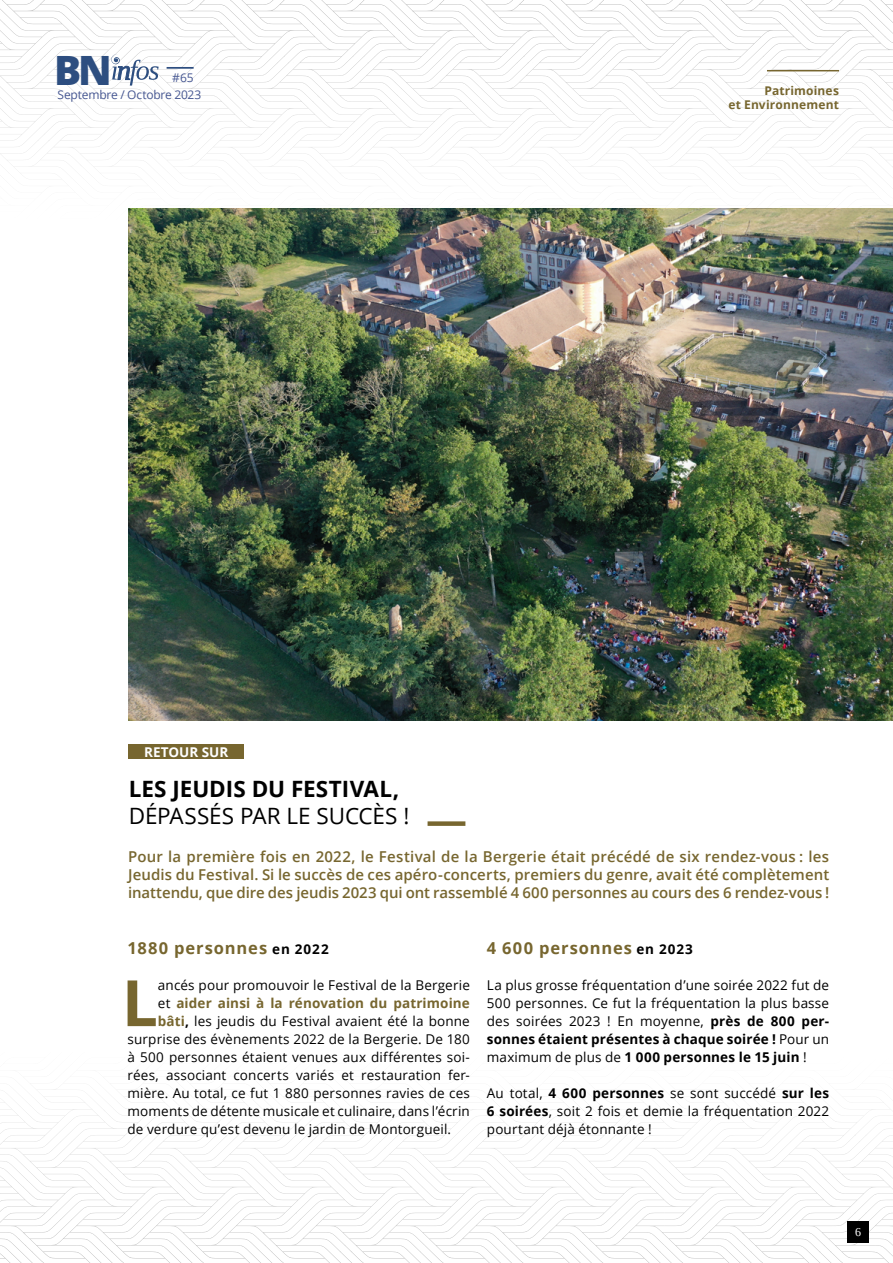
<style>
.page{position:relative;width:893px;height:1263px;background:#fff}
.page>*{position:absolute;margin:0;border:0;box-sizing:border-box;transform-origin:0 0}
.t1{font:700 63.9px "Open Sans";color:#77662f}
.t2{font:800 40.35px "Open Sans";color:#2d4e80}
.t3{font:700 22.5px "Open Sans";color:#000}
.t4{font:22.5px "Open Sans";letter-spacing:-.005em;color:#000}
.t5{font:700 16.5px "Open Sans";letter-spacing:.055em;color:#77662f}
.t6{font:600 15px/18px "Open Sans";letter-spacing:-.005em;color:#77662f;text-align:justify}
.t7{font:13.5px/18px "Open Sans";letter-spacing:.01em;color:#000;text-align:justify}
.t8{font:700 13.5px "Open Sans";letter-spacing:.01em;color:#77662f}
.t9{font:700 13.5px "Open Sans";color:#fff}
.t10{font:700 12px/14.4px "Open Sans";letter-spacing:.015em;color:#77662f;text-align:right}
.t11{font:12px "Open Sans";letter-spacing:-.015em;color:#465792}
.t12{font:12px "Tinos";color:#fff}
.s1{font-size:13.5px;color:#000}
.s2{font-weight:400;color:#000}
.s3{font-weight:700;color:#77662f}
.s4{font-weight:700}
</style>
<div class="page">
<svg style="left:0;top:0;width:893px;height:187px"></svg>
<hr style="left:167px;top:67px;width:27px;height:2px;background:#2d4e80">
<svg style="left:0;top:1089px;width:893px;height:174px"></svg>
<div style="left:848px;top:1221px;width:21px;height:21px;background:#000"></div>
<hr style="left:767px;top:70px;width:72px;height:1px;background:#77662f">
<div style="left:129px;top:744px;width:115px;height:14px;background:#77662f"></div>
<div style="left:428px;top:821px;width:37px;height:5px;background:#77662f"></div>
<img style="left:128px;top:208px;width:765px;height:512px">
<h2 class="t2" style="left:54px;top:40px;width:59px">BN</h2>
<p class="t11" style="left:58px;top:86px;width:145px">Septembre / Octobre 2023</p>
<p class="t11" style="left:172px;top:69px;width:23px">#65</p>
<p class="t10" style="left:728px;top:83px;width:112px">Patrimoines<br>et Environnement</p>
<p class="t9" style="left:144px;top:742px;width:86px">RETOUR SUR</p>
<h3 class="t3" style="left:129px;top:772px;width:272px">LES JEUDIS DU FESTIVAL,</h3>
<h3 class="t4" style="left:129px;top:800px;width:282px">DÉPASSÉS PAR LE SUCCÈS !</h3>
<p class="t6" style="left:128px;top:847px;width:703px">Pour la première fois en 2022, le Festival de la Bergerie était précédé de six rendez-vous : les Jeudis du Festival. Si le succès de ces apéro-concerts, premiers du genre, avait été complètement inattendu, que dire des jeudis 2023 qui ont rassemblé 4 600 personnes au cours des 6 rendez-vous !</p>
<p class="t5" style="left:128px;top:936px;width:203px">1880 personnes <span class="s1">en 2022</span></p>
<h1 class="t1" style="left:122px;top:958px;width:38px">L</h1>
<p class="t7" style="left:158px;top:976px;width:313px">ancés pour promouvoir le Festival de la Bergerie</p>
<p class="t8" style="left:158px;top:994px;width:313px"><span class="s2">et</span> aider ainsi à la rénovation du patrimoine</p>
<p class="t7" style="left:158px;top:1012px;width:313px"><span class="s3">bâti</span><span class="s4">,</span> les jeudis du Festival avaient été la bonne</p>
<p class="t7" style="left:128px;top:1030px;width:344px">surprise des évènements 2022 de la Bergerie. De 180</p>
<p class="t7" style="left:128px;top:1048px;width:344px">à 500 personnes étaient venues aux différentes soi-</p>
<p class="t7" style="left:128px;top:1066px;width:344px">rées, associant concerts variés et restauration fer-</p>
<p class="t7" style="left:128px;top:1084px;width:344px">mière. Au total, ce fut 1 880 personnes ravies de ces</p>
<p class="t7" style="left:128px;top:1102px;width:344px">moments de détente musicale et culinaire, dans l’écrin</p>
<p class="t7" style="left:128px;top:1120px;width:325px">de verdure qu’est devenu le jardin de Montorgueil.</p>
<p class="t5" style="left:487px;top:936px;width:208px">4 600 personnes <span class="s1">en 2023</span></p>
<p class="t7" style="left:487px;top:976px;width:344px">La plus grosse fréquentation d’une soirée 2022 fut de 500 personnes. Ce fut la fréquentation la plus basse des soirées 2023 ! En moyenne, <span class="s4">près de 800 per&shy;sonnes étaient présentes à chaque soirée !</span> Pour un maximum de plus de <span class="s4">1 000 personnes le 15 juin</span> !</p>
<p class="t7" style="left:487px;top:1084px;width:344px">Au total, <span class="s4">4 600 personnes</span> se sont succédé <span class="s4">sur les 6 soirées</span>, soit 2 fois et demie la fréquentation 2022 pourtant déjà étonnante !</p>
<p class="t12" style="left:855px;top:1224px;width:7px">6</p>
</div>
